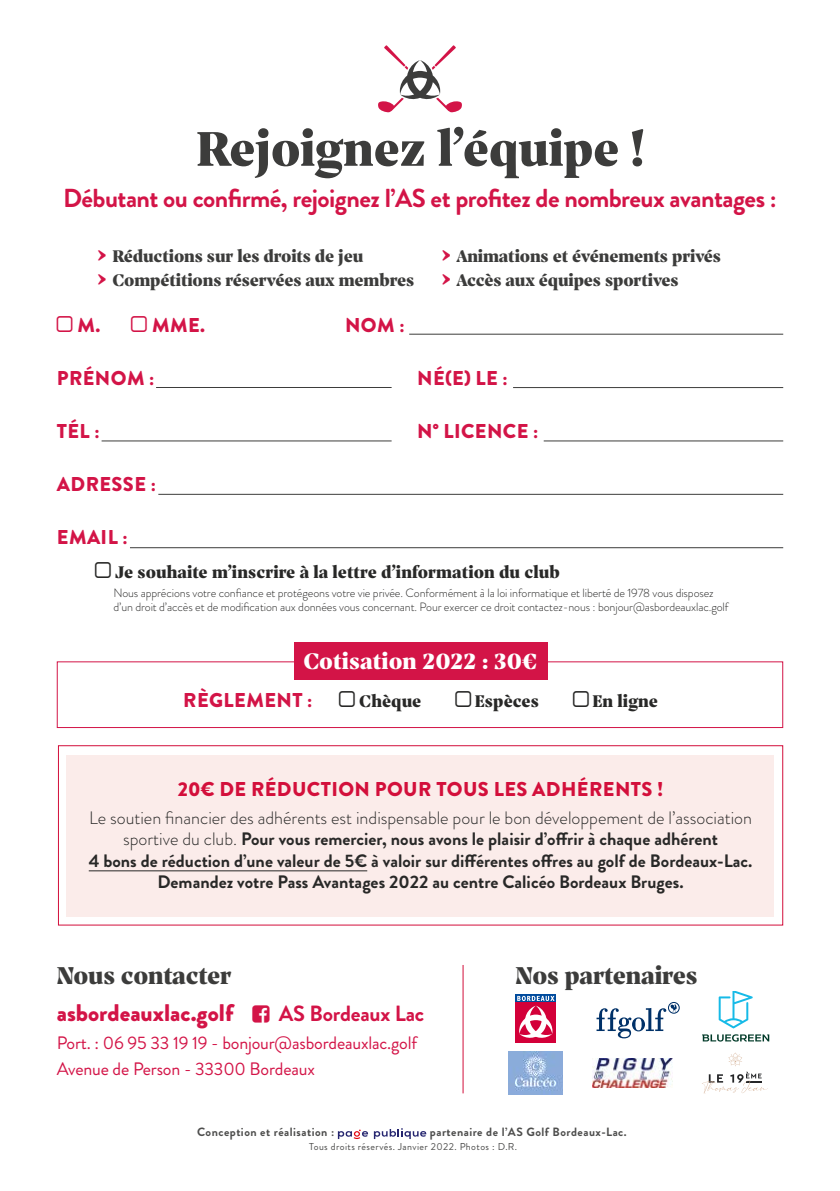
<style>
.page{position:relative;width:840px;height:1191px;background:#fff}
.page>*{position:absolute;margin:0;border:0;box-sizing:border-box;transform-origin:0 0}
.titre_h1{font:900 52px "Prospectus Std";letter-spacing:-.01em;color:#3c3c3b}
.body{font:700 26px "Brandon Grotesque";letter-spacing:-.02em;color:#d31447}
.titre_h1-2{font:900 26px "Prospectus Std";letter-spacing:-.01em;color:#3c3c3b}
.body-2{font:900 24px "Brandon Grotesque";color:#d31447}
.t1{font:900 24px "Prospectus Std";color:#fff}
.body-3{font:700 22px "Brandon Grotesque";letter-spacing:-.01em;color:#d31447}
.t2{font:900 20px "Brandon Grotesque";letter-spacing:.02em;color:#d31447}
.t3{font:900 20px "Brandon Grotesque";letter-spacing:.02em;color:#d30f3b}
.t4{font:700 18px/21.6px "Brandon Grotesque";color:#282827;text-align:center}
.body-4{font:900 18px "Prospectus Std";letter-spacing:-.01em;color:#3c3c3b}
.body-5{font:18px "Brandon Grotesque";letter-spacing:-.01em;color:#d31447}
.t5{font:900 18px "Prospectus Std";color:#282827}
.t6{font:300 12px/14px "Brandon Grotesque";letter-spacing:-.01em;color:#282827}
.body-6{font:700 12px "Brandon Grotesque";letter-spacing:.04em;color:#4d4d4c}
.body-7{font:10px "Brandon Grotesque";letter-spacing:.04em;color:#4d4d4c}
.s1{font-size:28px;color:#d31447}
.s2{font-weight:300}
</style>
<div class="page">
<div style="left:67px;top:755px;width:706px;height:161px;background:#fbecea"></div>
<svg style="left:338px;top:1128px;width:88px;height:11px"></svg>
<svg style="left:596px;top:1002px;width:83px;height:36px"></svg>
<svg style="left:702px;top:1034px;width:66px;height:7px"></svg>
<svg style="left:718px;top:991px;width:34px;height:37px"></svg>
<div style="left:515px;top:1002px;width:40px;height:40px;background:#d30039"></div>
<div style="left:515px;top:994px;width:40px;height:8px;background:#004b9d"></div>
<svg style="left:517px;top:995px;width:37px;height:43px"></svg>
<hr style="left:462px;top:965px;width:1px;height:128px;background:#d30f3b">
<hr style="left:89px;top:870px;width:278px;height:1px;background:#282827">
<div style="left:58px;top:745px;width:724px;height:180px;border:1px solid #d30f3b"></div>
<svg style="left:378px;top:45px;width:84px;height:67px"></svg>
<div style="left:57px;top:661px;width:725px;height:67px;border:1px solid #d31447"></div>
<div style="left:294px;top:642px;width:253px;height:37px;background:#d31447"></div>
<hr style="left:409px;top:334px;width:373px;height:1px;background:#3c3c3b">
<hr style="left:513px;top:387px;width:269px;height:1px;background:#3c3c3b">
<hr style="left:543px;top:440px;width:239px;height:1px;background:#3c3c3b">
<hr style="left:101px;top:440px;width:290px;height:1px;background:#3c3c3b">
<hr style="left:156px;top:387px;width:235px;height:1px;background:#3c3c3b">
<hr style="left:158px;top:494px;width:624px;height:1px;background:#3c3c3b">
<hr style="left:130px;top:547px;width:652px;height:1px;background:#3c3c3b">
<img style="left:592px;top:1058px;width:79px;height:29px">
<svg style="left:702px;top:1052px;width:65px;height:41px"></svg>
<img style="left:508px;top:1051px;width:54px;height:43px">
<p class="titre_h1" style="left:196px;top:108px;width:449px">Rejoignez l’équipe !</p>
<p class="body" style="left:63px;top:180px;width:714px">Débutant ou confirmé, rejoignez l’AS et profitez de nombreux avantages :</p>
<p class="body-4" style="left:98px;top:241px;width:267px"><span class="s1">›</span> Réductions sur les droits de jeu</p>
<p class="body-4" style="left:98px;top:265px;width:318px"><span class="s1">›</span> Compétitions réservées aux membres</p>
<p class="body-4" style="left:441px;top:241px;width:281px"><span class="s1">›</span> Animations et événements privés</p>
<p class="body-4" style="left:441px;top:265px;width:238px"><span class="s1">›</span> Accès aux équipes sportives</p>
<p class="t2" style="left:78px;top:311px;width:24px">M.</p>
<p class="t2" style="left:152px;top:311px;width:54px">MME.</p>
<p class="t2" style="left:345px;top:311px;width:61px">NOM :</p>
<p class="t2" style="left:57px;top:364px;width:99px">PRÉNOM :</p>
<p class="t2" style="left:417px;top:364px;width:92px">NÉ(E) LE :</p>
<p class="t2" style="left:57px;top:417px;width:44px">TÉL :</p>
<p class="t2" style="left:417px;top:417px;width:123px">N° LICENCE :</p>
<p class="t2" style="left:57px;top:470px;width:100px">ADRESSE :</p>
<p class="t2" style="left:57px;top:523px;width:72px">EMAIL :</p>
<p class="t5" style="left:115px;top:557px;width:445px">Je souhaite m’inscrire à la lettre d’information du club</p>
<p class="t6" style="left:113px;top:586px;width:616px">Nous apprécions votre confiance et protégeons votre vie privée. Conformément à la loi informatique et liberté de 1978 vous disposez d’un droit d’accès et de modification aux données vous concernant. Pour exercer ce droit contactez-nous : bonjour@asbordeauxlac.golf</p>
<p class="t1" style="left:303px;top:642px;width:236px">Cotisation 2022 : 30€</p>
<p class="t2" style="left:183px;top:686px;width:131px">RÈGLEMENT :</p>
<p class="t5" style="left:359px;top:687px;width:64px">Chèque</p>
<p class="t5" style="left:474px;top:687px;width:66px">Espèces</p>
<p class="t5" style="left:592px;top:687px;width:67px">En ligne</p>
<p class="t3" style="left:178px;top:775px;width:487px">20€ DE RÉDUCTION POUR TOUS LES ADHÉRENTS !</p>
<p class="t4" style="left:89px;top:807px;width:664px"><span class="s2">Le soutien financier des adhérents est indispensable pour le bon développement de l’association sportive du club.</span> Pour vous remercier, nous avons le plaisir d’offrir à chaque adhérent<br>4 bons de réduction d’une valeur de 5€ à valoir sur différentes offres au golf de Bordeaux-Lac.</p>
<p class="t4" style="left:157px;top:871px;width:527px">Demandez votre Pass Avantages 2022 au centre Calicéo Bordeaux Bruges.</p>
<p class="titre_h1-2" style="left:57px;top:955px;width:176px">Nous contacter</p>
<p class="body-2" style="left:57px;top:995px;width:178px">asbordeauxlac.golf</p>
<p class="body-3" style="left:279px;top:998px;width:147px">AS Bordeaux Lac</p>
<p class="body-5" style="left:57px;top:1030px;width:362px">Port. : 06 95 33 19 19 - bonjour@asbordeauxlac.golf</p>
<p class="body-5" style="left:57px;top:1056px;width:259px">Avenue de Person - 33300 Bordeaux</p>
<p class="titre_h1-2" style="left:515px;top:955px;width:183px">Nos partenaires</p>
<p class="body-6" style="left:197px;top:1123px;width:139px">Conception et réalisation :</p>
<p class="body-6" style="left:429px;top:1123px;width:198px">partenaire de l’AS Golf Bordeaux-Lac.</p>
<p class="body-7" style="left:309px;top:1139px;width:209px">Tous droits réservés. Janvier 2022. Photos : D.R.</p>
</div>
